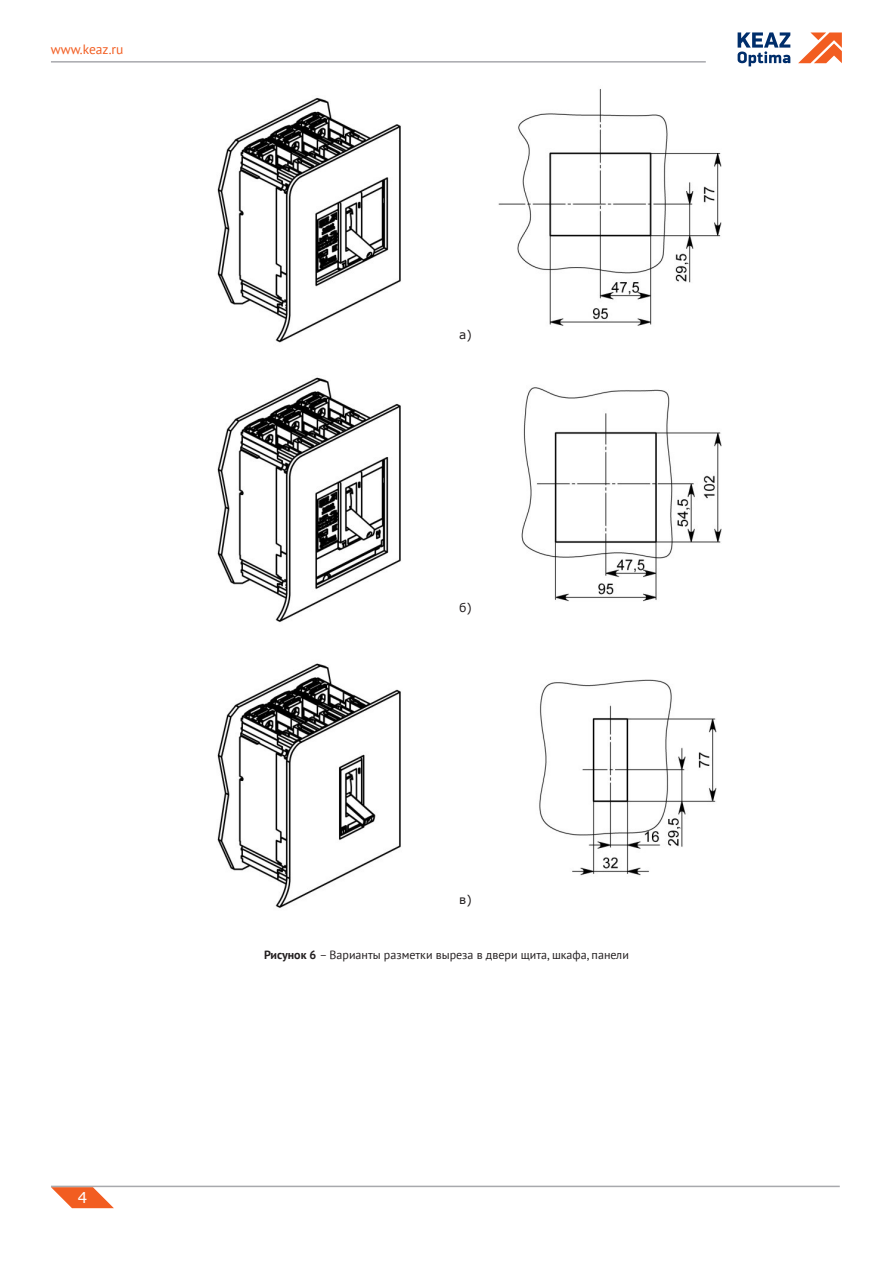
<style>
.page{position:relative;width:893px;height:1263px;background:#fff}
.page>*{position:absolute;margin:0;border:0;box-sizing:border-box;transform-origin:0 0}
.t1{font:15px "Verdana";color:#fff}
.t2{font:13.5px "PT Sans";color:#f25d21}
.t3{font:12px "PT Sans";color:#231f20}
.t4{font:12px "Verdana";color:#231f20}
.s1{font-weight:700}
</style>
<div class="page">
<hr style="left:51px;top:61px;width:655px;height:2px;background:#a8a9ad">
<svg style="left:798px;top:32px;width:44px;height:31px"></svg>
<svg style="left:738px;top:32px;width:52px;height:34px"></svg>
<svg style="left:51px;top:1187px;width:63px;height:21px"></svg>
<hr style="left:51px;top:1186px;width:789px;height:1px;background:#a8a9ad">
<img style="left:217px;top:89px;width:505px;height:819px">
<p class="t2" style="left:51px;top:41px;width:74px">www.keaz.ru</p>
<p class="t1" style="left:78px;top:1187px;width:11px">4</p>
<p class="t4" style="left:459px;top:326px;width:14px">а)</p>
<p class="t4" style="left:459px;top:599px;width:14px">б)</p>
<p class="t4" style="left:459px;top:891px;width:14px">в)</p>
<p class="t3" style="left:264px;top:947px;width:366px"><span class="s1">Рисунок 6</span> – Варианты разметки выреза в двери щита, шкафа, панели</p>
</div>
